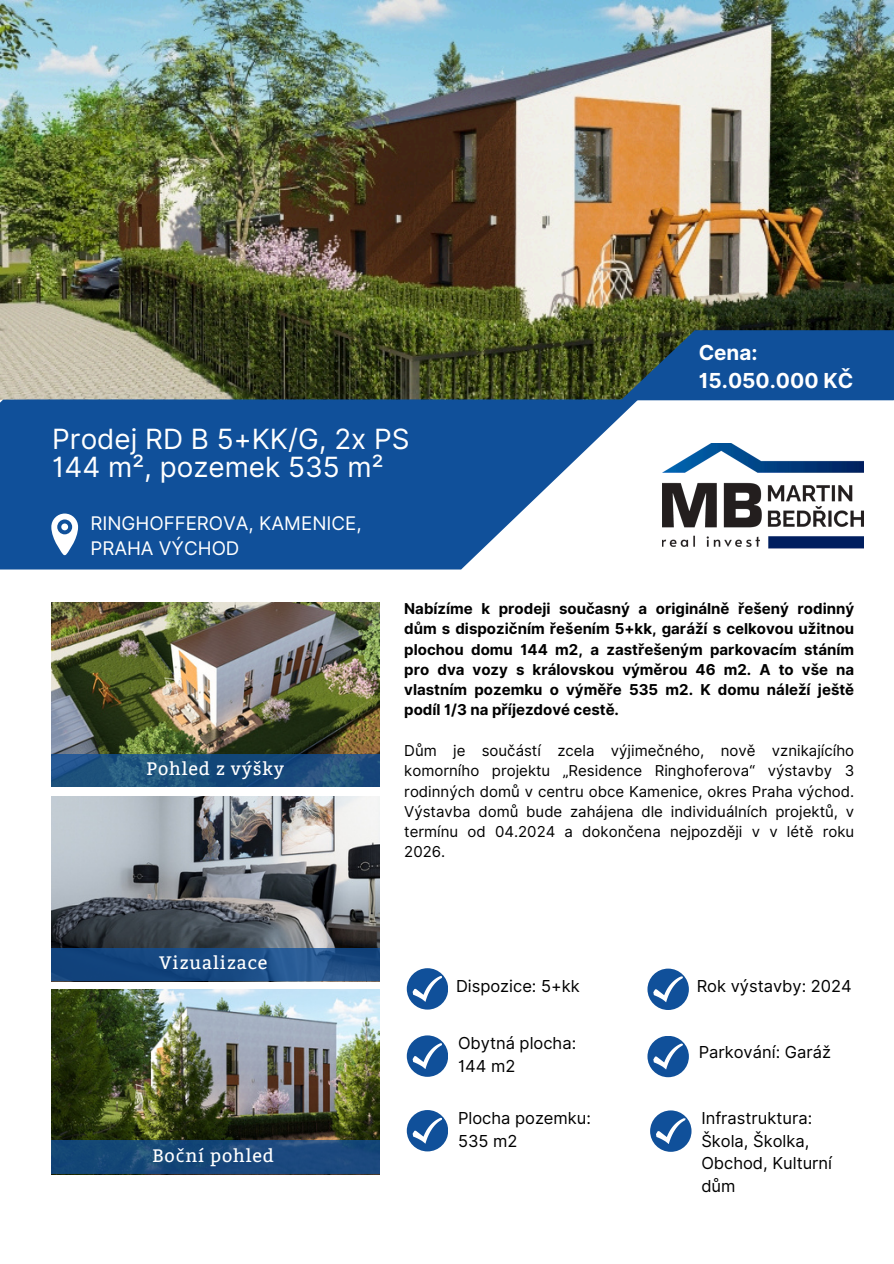
<style>
.page{position:relative;width:894px;height:1264px;background:#fff}
.page>*{position:absolute;margin:0;border:0;box-sizing:border-box;transform-origin:0 0}
.t1{font:27.9px/28.2px "Inter";color:#fff}
.t2{font:700 20.7px/28.2px "Inter";color:#fff}
.t3{font:18.75px/25.3px "Inter";color:#fff}
.t4{font:18px "Bitter";letter-spacing:.05em;color:#fff}
.t5{font:16.5px/22.5px "Inter";color:#000}
.t6{font:700 15px/20.2px "Inter";color:#000;text-align:justify}
.t7{font:15px/20.2px "Inter";color:#000;text-align:justify}
.s1{font-family:"Noto Sans"}
</style>
<div class="page">
<img style="left:0;top:0;width:893px;height:399px">
<img style="left:51px;top:989px;width:329px;height:185px">
<img style="left:662px;top:444px;width:200px;height:105px">
<svg style="left:0;top:399px;width:638px;height:170px;background:#3168a7"></svg>
<svg style="left:51px;top:513px;width:27px;height:42px"></svg>
<div style="left:61px;top:523px;width:7px;height:7px;background:#fff;border-radius:50%"></div>
<div style="left:406px;top:968px;width:42px;height:41px;background:#10509a;border-radius:50%"></div>
<svg style="left:412px;top:976px;width:30px;height:25px"></svg>
<div style="left:647px;top:968px;width:41px;height:42px;background:#10509a;border-radius:50%"></div>
<svg style="left:653px;top:976px;width:29px;height:26px"></svg>
<div style="left:406px;top:1109px;width:42px;height:42px;background:#10509a;border-radius:50%"></div>
<svg style="left:412px;top:1117px;width:30px;height:26px"></svg>
<div style="left:650px;top:1110px;width:41px;height:41px;background:#10509a;border-radius:50%"></div>
<svg style="left:656px;top:1118px;width:29px;height:26px"></svg>
<svg style="left:51px;top:1140px;width:328px;height:34px;background:#18487a"></svg>
<img style="left:51px;top:602px;width:329px;height:185px">
<svg style="left:51px;top:754px;width:328px;height:32px;background:#1d507d"></svg>
<img style="left:51px;top:796px;width:329px;height:185px">
<svg style="left:620px;top:330px;width:273px;height:70px;background:#174f88"></svg>
<svg style="left:51px;top:948px;width:328px;height:32px;background:#194a83"></svg>
<div style="left:406px;top:1035px;width:42px;height:41px;background:#10509a;border-radius:50%"></div>
<svg style="left:412px;top:1043px;width:30px;height:26px"></svg>
<div style="left:647px;top:1035px;width:41px;height:42px;background:#10509a;border-radius:50%"></div>
<svg style="left:653px;top:1043px;width:29px;height:26px"></svg>
<h4 class="t1" style="left:52px;top:424px;width:358px">Prodej RD B 5+KK/G, 2x PS<br>144 m², pozemek 535 m²</h4>
<h1 class="t3" style="left:90px;top:510px;width:273px">RINGHOFFEROVA, KAMENICE,<br>PRAHA VÝCHOD</h1>
<p class="t2" style="left:698px;top:338px;width:156px">Cena:<br>15.050.000 KČ</p>
<h5 class="t4" style="left:146px;top:758px;width:139px">Pohled z výšky</h5>
<p class="t4" style="left:159px;top:952px;width:110px">Vizualizace</p>
<h4 class="t4" style="left:152px;top:1144px;width:123px">Bo<span class="s1">č</span>ní pohled</h4>
<p class="t6" style="left:404px;top:598px;width:451px">Nabízíme k prodeji současný a originálně řešený rodinný dům s dispozičním řešením 5+kk, garáží s celkovou užitnou plochou domu 144 m2, a zastřešeným parkovacím stáním pro dva vozy s královskou výměrou 46 m2. A to vše na vlastním pozemku o výměře 535 m2. K domu náleží ještě podíl 1/3 na příjezdové cestě.</p>
<p class="t7" style="left:404px;top:740px;width:451px">Dům je součástí zcela výjimečného, nově vznikajícího komorního projektu „Residence Ringhoferova“ výstavby 3 rodinných domů v centru obce Kamenice, okres Praha východ.<br>Výstavba domů bude zahájena dle individuálních projektů, v termínu od 04.2024 a dokončena nejpozději v v létě roku 2026.</p>
<p class="t5" style="left:456px;top:974px;width:125px">Dispozice: 5+kk</p>
<p class="t5" style="left:696px;top:974px;width:156px">Rok výstavby: 2024</p>
<p class="t5" style="left:458px;top:1032px;width:120px">Obytná plocha:<br>144 m2</p>
<h4 class="t5" style="left:698px;top:1040px;width:134px">Parkování: Garáž</h4>
<p class="t5" style="left:458px;top:1106px;width:134px">Plocha pozemku:<br>535 m2</p>
<h2 class="t5" style="left:701px;top:1106px;width:132px">Infrastruktura:<br>Škola, Školka,<br>Obchod, Kulturní dům</h2>
</div>
